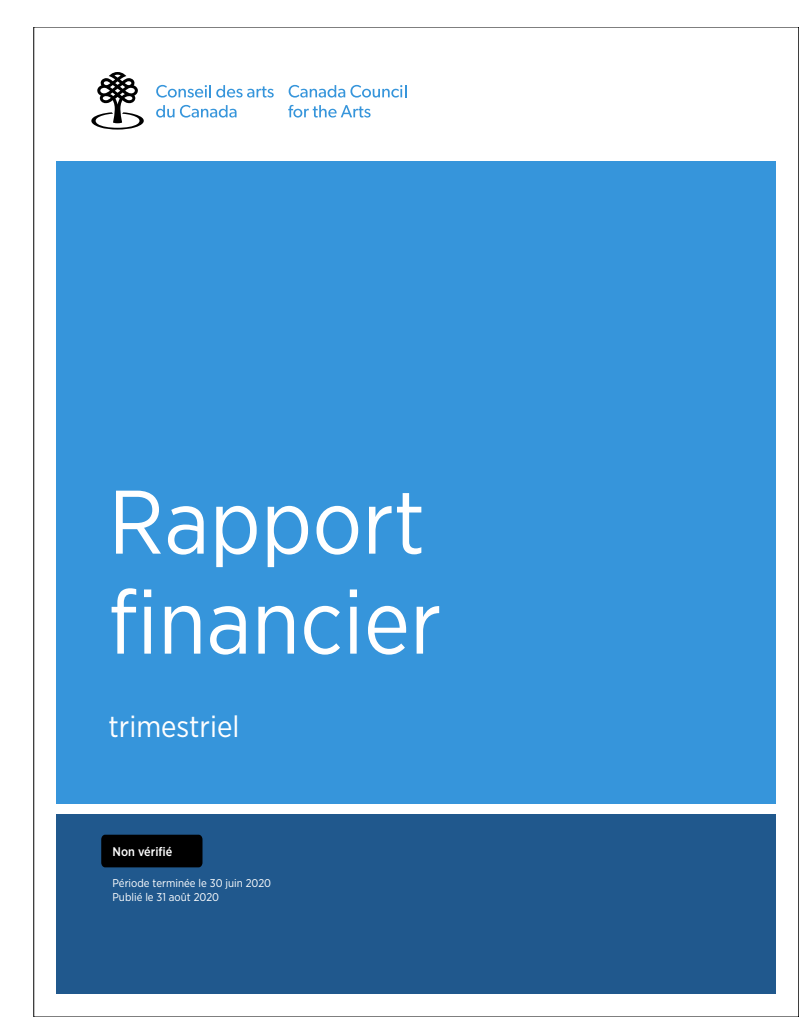
<style>
.page{position:relative;width:810px;height:1035px;background:#fff}
.page>*{position:absolute;margin:0;border:0;box-sizing:border-box;transform-origin:0 0}
.t1{font:90px/100px "Gotham Narrow";color:#fff}
.t2{font:30px "Gotham Narrow";color:#fff}
.t3{font:500 12.5px "Gotham Narrow";color:#fff}
.t4{font:11.25px/13.5px "Gotham Narrow";color:#fff}
</style>
<div class="page">
<div style="left:56px;top:161px;width:720px;height:643px;background:#3695db"></div>
<div style="left:56px;top:815px;width:720px;height:179px;background:#20588d"></div>
<div style="left:101px;top:835px;width:101px;height:32px;background:#000"></div>
<svg style="left:289px;top:85px;width:117px;height:13px"></svg>
<svg style="left:288px;top:105px;width:83px;height:13px"></svg>
<svg style="left:156px;top:85px;width:118px;height:13px"></svg>
<svg style="left:156px;top:105px;width:81px;height:13px"></svg>
<svg style="left:91px;top:72px;width:53px;height:58px"></svg>
<h1 class="t1" style="left:108px;top:470px;width:335px">Rapport financier</h1>
<h2 class="t2" style="left:108px;top:708px;width:133px">trimestriel</h2>
<p class="t3" style="left:113px;top:844px;width:61px">Non vérifié</p>
<p class="t4" style="left:112px;top:876px;width:160px">Période terminée le 30 juin 2020<br>Publié le 31 août 2020</p>
</div>
